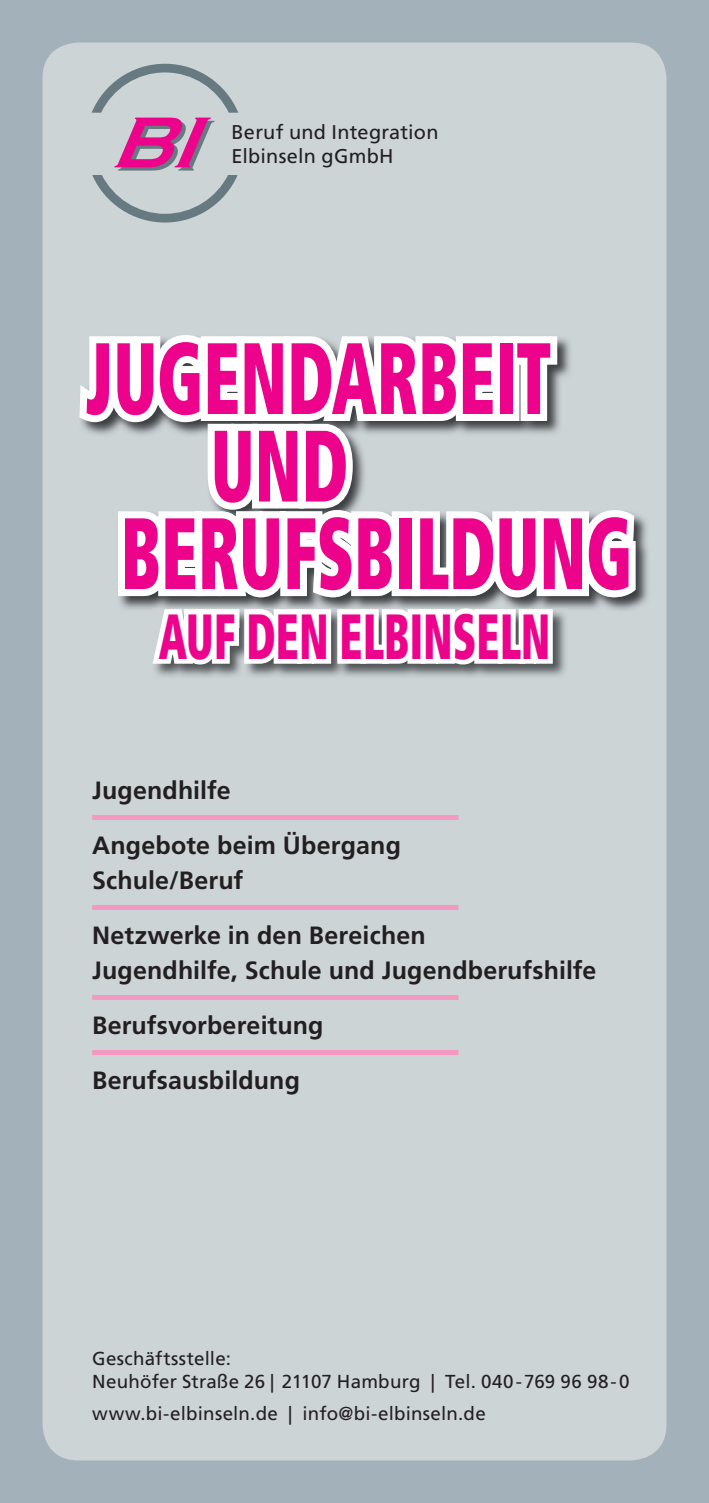
<style>
.page{position:relative;width:709px;height:1503px;background:#fff}
.page>*{position:absolute;margin:0;border:0;box-sizing:border-box;transform-origin:0 0}
.t1{font:900 condensed 101.25px "Frutiger LT Std";letter-spacing:.005em;color:#ed028c;scale:.67 1}
.t2{font:italic 700 74.75px "Copperplate Gothic";color:#ed028c}
.t3{font:900 condensed 63.75px "Frutiger LT Std";letter-spacing:.01em;color:#ed028c;scale:.67 1}
.t4{font:700 25px/35px "Frutiger LT Std";letter-spacing:.005em;color:#231f20}
.t5{font:20px/24px "Frutiger LT Std";letter-spacing:.01em;color:#231f20}
.t6{font:18.75px/22.5px "Frutiger LT Std";letter-spacing:.01em;color:#231f20}
</style>
<div class="page">
<div style="left:0;top:0;width:709px;height:1502px;background:#a3b2ba"></div>
<div style="left:43px;top:43px;width:623px;height:1417px;background:#cdd4d6;border-radius:35px"></div>
<img style="left:564px;top:339px;width:84px;height:271px">
<svg style="left:564px;top:510px;width:71px;height:87px;background:#f6f6f6"></svg>
<svg style="left:79px;top:335px;width:485px;height:342px"></svg>
<svg style="left:92px;top:64px;width:146px;height:49px"></svg>
<svg style="left:92px;top:175px;width:146px;height:47px"></svg>
<div style="left:92px;top:815px;width:366px;height:5px;background:#f499c2"></div>
<div style="left:92px;top:905px;width:366px;height:5px;background:#f499c2"></div>
<div style="left:92px;top:995px;width:366px;height:5px;background:#f499c2"></div>
<div style="left:92px;top:1050px;width:366px;height:5px;background:#f499c2"></div>
<h2 class="t2" style="left:110px;top:101px;width:122px">BI</h2>
<p class="t5" style="left:231px;top:120px;width:208px">Beruf und Integration<br>Elbinseln gGmbH</p>
<h1 class="t1" style="left:86px;top:317px;width:696px">JUGENDARBEIT</h1>
<h1 class="t1" style="left:211px;top:404px;width:206px">UND</h1>
<h1 class="t1" style="left:121px;top:492px;width:765px">BERUFSBILDUNG</h1>
<h3 class="t3" style="left:159px;top:597px;width:586px">AUF DEN ELBINSELN</h3>
<p class="t4" style="left:92px;top:772px;width:140px">Jugendhilfe</p>
<p class="t4" style="left:92px;top:827px;width:310px">Angebote beim Übergang<br>Schule/Beruf</p>
<p class="t4" style="left:92px;top:917px;width:506px">Netzwerke in den Bereichen<br>Jugendhilfe, Schule und Jugendberufshilfe</p>
<p class="t4" style="left:92px;top:1007px;width:233px">Berufsvorbereitung</p>
<p class="t4" style="left:92px;top:1062px;width:209px">Berufsausbildung</p>
<p class="t6" style="left:92px;top:1347px;width:539px">Geschäftsstelle:<br>Neuhöfer Straße 26 | 21107 Hamburg | Tel. 040 - 769 96 98 - 0</p>
<p class="t6" style="left:92px;top:1402px;width:395px">www.bi-elbinseln.de | info@bi-elbinseln.de</p>
</div>
